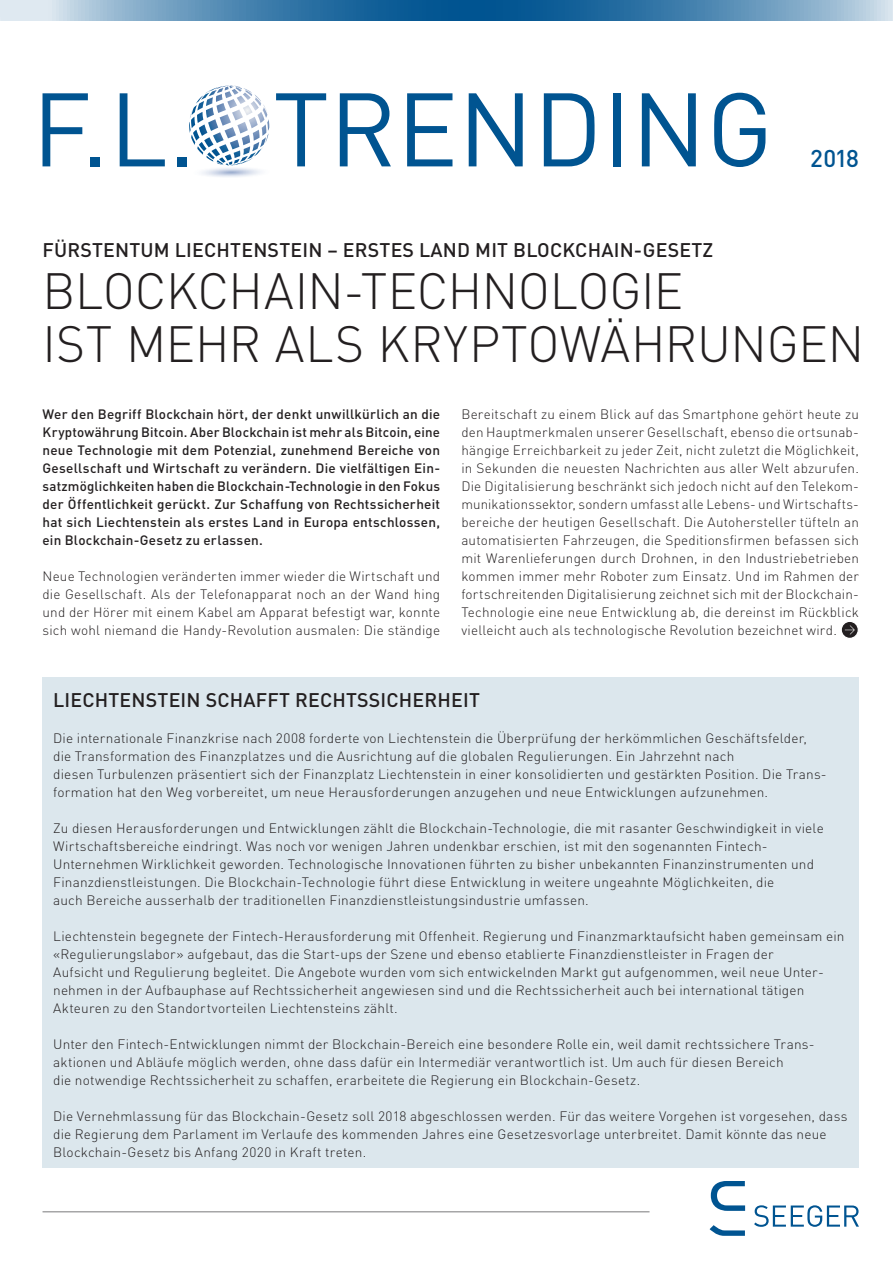
<style>
.page{position:relative;width:893px;height:1263px;background:#fff}
.page>*{position:absolute;margin:0;border:0;box-sizing:border-box;transform-origin:0 0}
.Titel{font:300 50.25px "DIN";letter-spacing:-.005em;color:#231f20}
.t1{font:500 24px "DIN";color:#005491}
.Titel_klein{font:500 19.5px "DIN";letter-spacing:.01em;color:#231f20}
.Lauftext___Flattersa{font:300 13.5px/18px "DIN";letter-spacing:.015em;color:#231f20}
.Lauftext___Block{font:300 13.5px/18px "DIN";letter-spacing:.015em;color:#231f20;text-align:justify}
.Einleitung{font:500 13.5px/18px "DIN";letter-spacing:.015em;color:#231f20;text-align:justify}
</style>
<div class="page">
<div style="left:43px;top:677px;width:816px;height:491px;background:#dce7ed"></div>
<svg style="left:0;top:0;width:893px;height:21px;background:#558cb5"></svg>
<svg style="left:711px;top:1181px;width:34px;height:30px"></svg>
<svg style="left:710px;top:1225px;width:35px;height:11px"></svg>
<svg style="left:754px;top:1205px;width:105px;height:22px"></svg>
<svg style="left:841px;top:621px;width:17px;height:17px"></svg>
<div style="left:840px;top:621px;width:19px;height:18px;border:1px solid #fff;border-radius:50%"></div>
<svg style="left:845px;top:625px;width:10px;height:9px"></svg>
<svg style="left:43px;top:93px;width:45px;height:73px"></svg>
<div style="left:90px;top:157px;width:10px;height:9px;background:#005491"></div>
<svg style="left:120px;top:93px;width:45px;height:73px"></svg>
<div style="left:177px;top:157px;width:10px;height:9px;background:#005491"></div>
<svg style="left:276px;top:93px;width:50px;height:73px"></svg>
<svg style="left:340px;top:93px;width:51px;height:73px"></svg>
<svg style="left:407px;top:93px;width:45px;height:73px"></svg>
<svg style="left:469px;top:93px;width:54px;height:73px"></svg>
<svg style="left:544px;top:93px;width:51px;height:73px"></svg>
<div style="left:613px;top:93px;width:8px;height:73px;background:#005491"></div>
<svg style="left:642px;top:93px;width:54px;height:73px"></svg>
<svg style="left:714px;top:93px;width:51px;height:74px"></svg>
<svg style="left:189px;top:85px;width:80px;height:81px"></svg>
<hr style="left:43px;top:1211px;width:606px;height:1px;background:#57585a">
<p class="t1" style="left:810px;top:142px;width:50px">2018</p>
<p class="Titel_klein" style="left:43px;top:237px;width:672px">FÜRSTENTUM LIECHTENSTEIN – ERSTES LAND MIT BLOCKCHAIN-GESETZ</p>
<p class="Titel" style="left:43px;top:260px;width:642px">BLOCKCHAIN-TECHNOLOGIE</p>
<p class="Titel" style="left:43px;top:313px;width:823px">IST MEHR ALS KRYPTOWÄHRUNGEN</p>
<p class="Einleitung" style="left:43px;top:404px;width:399px">Wer den Begriff Blockchain hört, der denkt unwillkürlich an die Kryptowährung Bitcoin. Aber Blockchain ist mehr als Bitcoin, eine neue Technologie mit dem Potenzial, zunehmend Bereiche von Gesellschaft und Wirtschaft zu verändern. Die vielfältigen Ein&shy;satzmöglichkeiten haben die Blockchain-Technologie in den Fokus der Öffentlichkeit gerückt. Zur Schaffung von Rechtssicherheit hat sich Liechtenstein als erstes Land in Europa entschlossen, ein Blockchain-Gesetz zu erlassen.</p>
<p class="Lauftext___Block" style="left:43px;top:567px;width:399px">Neue Technologien veränderten immer wieder die Wirtschaft und die Gesellschaft. Als der Telefonapparat noch an der Wand hing und der Hörer mit einem Kabel am Apparat befestigt war, konnte sich wohl niemand die Handy-Revolution ausmalen: Die ständige</p>
<p class="Lauftext___Block" style="left:461px;top:405px;width:399px">Bereitschaft zu einem Blick auf das Smartphone gehört heute zu den Hauptmerkmalen unserer Gesellschaft, ebenso die ortsunab&shy;hängige Erreichbarkeit zu jeder Zeit, nicht zuletzt die Möglichkeit, in Sekunden die neuesten Nachrichten aus aller Welt abzurufen.<br>Die Digitalisierung beschränkt sich jedoch nicht auf den Telekom&shy;munikationssektor, sondern umfasst alle Lebens- und Wirtschafts&shy;bereiche der heutigen Gesellschaft. Die Autohersteller tüfteln an automatisierten Fahrzeugen, die Speditionsfirmen befassen sich mit Warenlieferungen durch Drohnen, in den Industriebetrieben kommen immer mehr Roboter zum Einsatz. Und im Rahmen der fortschreitenden Digitalisierung zeichnet sich mit der Blockchain-Technologie eine neue Entwicklung ab, die dereinst im Rückblick vielleicht auch als technologische Revolution bezeichnet wird.</p>
<p class="Titel_klein" style="left:53px;top:687px;width:428px">LIECHTENSTEIN SCHAFFT RECHTSSICHERHEIT</p>
<p class="Lauftext___Flattersa" style="left:53px;top:729px;width:773px">Die internationale Finanzkrise nach 2008 forderte von Liechtenstein die Überprüfung der herkömmlichen Geschäftsfelder, die Transformation des Finanzplatzes und die Ausrichtung auf die globalen Regulierungen. Ein Jahrzehnt nach<br>diesen Turbulenzen präsentiert sich der Finanzplatz Liechtenstein in einer konsolidierten und gestärkten Position. Die Trans&shy;formation hat den Weg vorbereitet, um neue Herausforderungen anzugehen und neue Entwicklungen aufzunehmen.</p>
<p class="Lauftext___Flattersa" style="left:53px;top:819px;width:772px">Zu diesen Herausforderungen und Entwicklungen zählt die Blockchain-Technologie, die mit rasanter Geschwindigkeit in viele Wirtschaftsbereiche eindringt. Was noch vor wenigen Jahren undenkbar erschien, ist mit den sogenannten Fintech-Unternehmen Wirklichkeit geworden. Technologische Innovationen führten zu bisher unbekannten Finanzinstrumenten und Finanzdienstleistungen. Die Blockchain-Technologie führt diese Entwicklung in weitere ungeahnte Möglichkeiten, die<br>auch Bereiche ausserhalb der traditionellen Finanzdienstleistungsindustrie umfassen.</p>
<p class="Lauftext___Flattersa" style="left:53px;top:927px;width:793px">Liechtenstein begegnete der Fintech-Herausforderung mit Offenheit. Regierung und Finanzmarktaufsicht haben gemeinsam ein «Regulierungslabor» aufgebaut, das die Start-ups der Szene und ebenso etablierte Finanzdienstleister in Fragen der<br>Aufsicht und Regulierung begleitet. Die Angebote wurden vom sich entwickelnden Markt gut aufgenommen, weil neue Unter&shy;nehmen in der Aufbauphase auf Rechtssicherheit angewiesen sind und die Rechtssicherheit auch bei international tätigen Akteuren zu den Standortvorteilen Liechtensteins zählt.</p>
<p class="Lauftext___Flattersa" style="left:53px;top:1035px;width:761px">Unter den Fintech-Entwicklungen nimmt der Blockchain-Bereich eine besondere Rolle ein, weil damit rechtssichere Trans&shy;aktionen und Abläufe möglich werden, ohne dass dafür ein Intermediär verantwortlich ist. Um auch für diesen Bereich<br>die notwendige Rechtssicherheit zu schaffen, erarbeitete die Regierung ein Blockchain-Gesetz.</p>
<p class="Lauftext___Flattersa" style="left:53px;top:1107px;width:796px">Die Vernehmlassung für das Blockchain-Gesetz soll 2018 abgeschlossen werden. Für das weitere Vorgehen ist vorgesehen, dass die Regierung dem Parlament im Verlaufe des kommenden Jahres eine Gesetzesvorlage unterbreitet. Damit könnte das neue<br>Blockchain-Gesetz bis Anfang 2020 in Kraft treten.</p>
</div>
